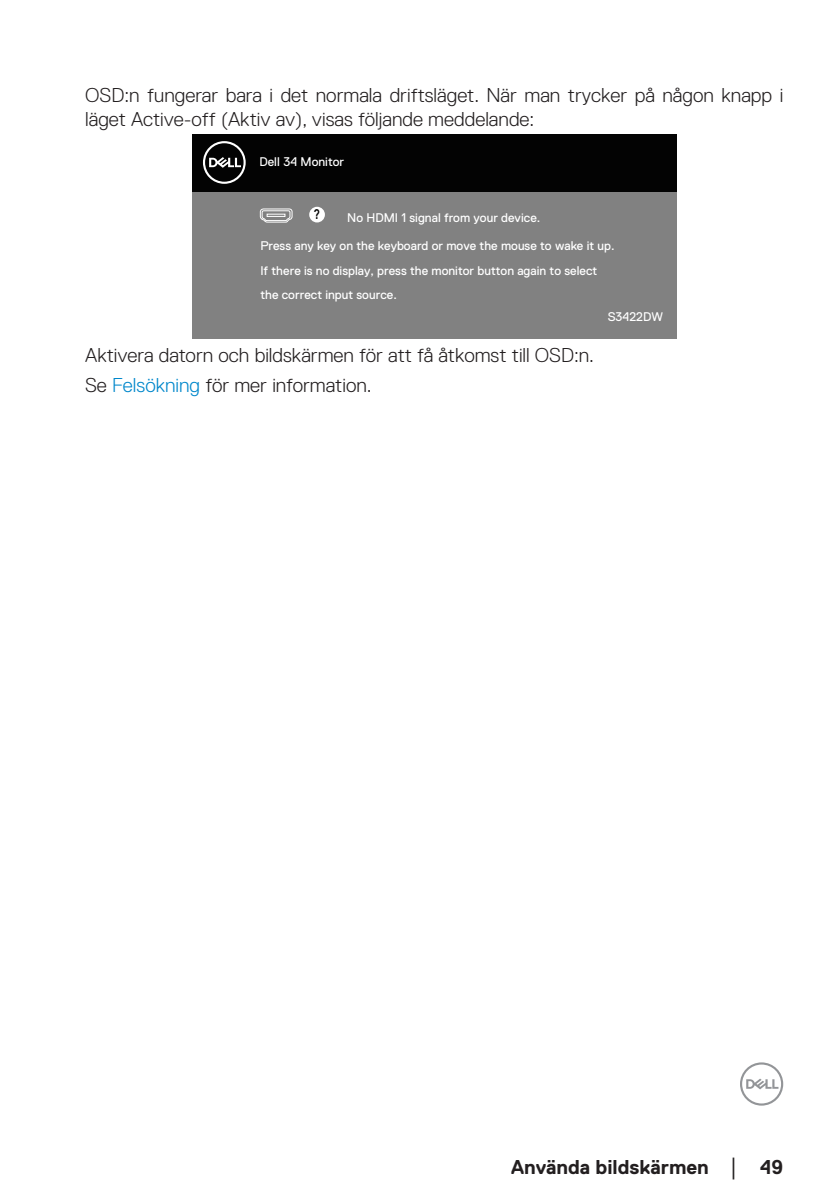
<style>
.page{position:relative;width:840px;height:1191px;background:#fff}
.page>*{position:absolute;margin:0;border:0;box-sizing:border-box;transform-origin:0 0}
.text{font:300 20px/24px "Dell Replica";color:#231f20}
.t1{font:700 20px "Dell Replica";color:#231f20}
.t2{font:700 13.4px "Arial";color:#030303;scale:.73 1}
.t3{font:12.6px/24.6px "Dell Replica";color:#fff}
.s1{color:#0087cb}
.s2{font-family:"Arial";font-weight:400;font-size:18px}
</style>
<div class="page">
<svg style="left:740px;top:1062px;width:42px;height:43px"></svg>
<div style="left:191px;top:162px;width:485px;height:176px;background:#818181"></div>
<div style="left:192px;top:134px;width:484px;height:57px;background:#030303"></div>
<svg style="left:203px;top:141px;width:42px;height:43px"></svg>
<div style="left:309px;top:207px;width:16px;height:15px;background:#fff;border-radius:50%"></div>
<svg style="left:259px;top:208px;width:34px;height:15px"></svg>
<p class="text" style="left:85px;top:83px;width:699px">OSD:n fungerar bara i det normala driftsläget. När man trycker på någon knapp i läget Active-off (Aktiv av), visas följande meddelande:</p>
<p class="t3" style="left:259px;top:150px;width:86px">Dell 34 Monitor</p>
<p class="t2" style="left:313px;top:205px;width:10px">?</p>
<p class="t3" style="left:347px;top:205px;width:194px">No HDMI 1 signal from your device.</p>
<p class="t3" style="left:260px;top:233px;width:355px">Press any key on the keyboard or move the mouse to wake it up.<br>If there is no display, press the monitor button again to select the correct input source.</p>
<p class="text" style="left:85px;top:344px;width:510px">Aktivera datorn och bildskärmen för att få åtkomst till OSD:n.</p>
<p class="text" style="left:85px;top:373px;width:288px">Se <span class="s1">Felsökning</span> för mer information.</p>
<p class="t3" style="left:607px;top:304px;width:57px">S3422DW</p>
<p class="t1" style="left:511px;top:1156px;width:273px">Använda bildskärmen <span class="s2">│</span> 49</p>
</div>
